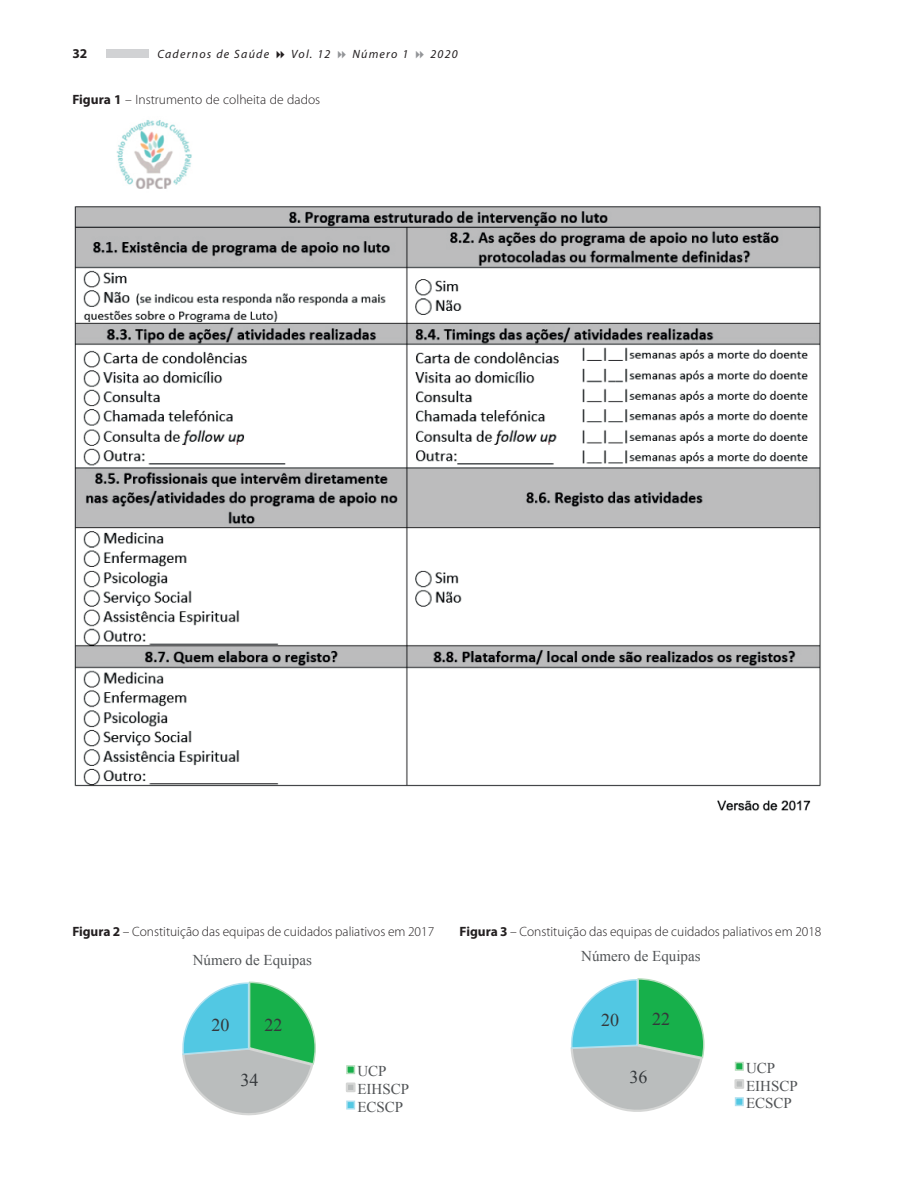
<style>
.page{position:relative;width:915px;height:1191px;background:#fff}
.page>*{position:absolute;margin:0;border:0;box-sizing:border-box;transform-origin:0 0}
.t1{font:18px "Times New Roman";color:#34383b}
.t2{font:15px/17.7px "Times New Roman";color:#505355}
.t3{font:300 13.5px "Myriad Pro";color:#231f20}
.t4{font:700 13.5px "Myriad Pro";color:#231f20}
.t5{font:italic 12px "Myriad Pro";letter-spacing:.1em;color:#231f20}
.s1{font-weight:700}
</style>
<div class="page">
<div style="left:106px;top:49px;width:43px;height:9px;background:#d1d2d4"></div>
<img style="left:74px;top:120px;width:747px;height:691px">
<svg style="left:182px;top:981px;width:174px;height:135px"></svg>
<svg style="left:570px;top:978px;width:174px;height:134px"></svg>
<p class="t4" style="left:72px;top:46px;width:16px">32</p>
<p class="t5" style="left:157px;top:47px;width:113px">Cadernos de Saúde</p>
<p class="t5" style="left:291px;top:47px;width:41px">Vol. 12</p>
<p class="t5" style="left:352px;top:47px;width:57px">Número 1</p>
<p class="t5" style="left:430px;top:47px;width:29px">2020</p>
<p class="t3" style="left:72px;top:92px;width:249px"><span class="s1">Figura 1</span> – Instrumento de colheita de dados</p>
<p class="t3" style="left:72px;top:924px;width:363px"><span class="s1">Figura 2</span> – Constituição das equipas de cuidados paliativos em 2017</p>
<p class="t3" style="left:459px;top:924px;width:363px"><span class="s1">Figura 3</span> – Constituição das equipas de cuidados paliativos em 2018</p>
<p class="t2" style="left:192px;top:950px;width:121px">Número de Equipas</p>
<p class="t2" style="left:581px;top:947px;width:121px">Número de Equipas</p>
<h1 class="t1" style="left:211px;top:1012px;width:19px">20</h1>
<h1 class="t1" style="left:264px;top:1012px;width:19px">22</h1>
<h1 class="t1" style="left:601px;top:1007px;width:19px">20</h1>
<h1 class="t1" style="left:652px;top:1007px;width:19px">22</h1>
<h1 class="t1" style="left:240px;top:1068px;width:19px">34</h1>
<p class="t2" style="left:357px;top:1062px;width:53px">UCP<br>EIHSCP<br>ECSCP</p>
<h1 class="t1" style="left:629px;top:1064px;width:19px">36</h1>
<p class="t2" style="left:745px;top:1058px;width:53px">UCP<br>EIHSCP<br>ECSCP</p>
</div>
